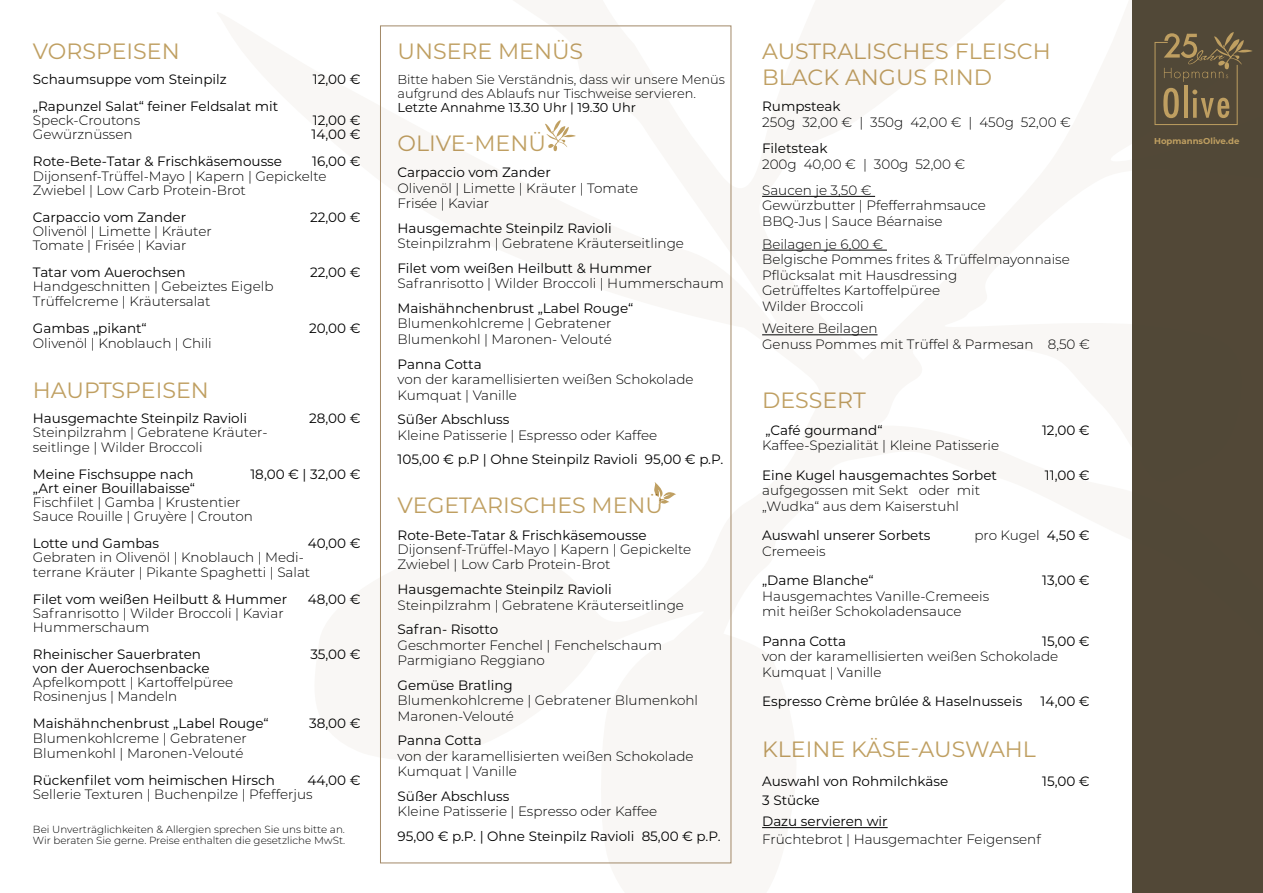
<style>
.page{position:relative;width:1263px;height:893px;background:#fff}
.page>*{position:absolute;margin:0;border:0;box-sizing:border-box;transform-origin:0 0}
.t1{font:22.2px/25.8px "Montserrat";color:#bf9f61}
.t2{font:300 13.5px/15.5px "Montserrat";color:#000}
.t3{font:13.5px/21.8px "Montserrat";color:#000}
.t4{font:300 12.9px/14.2px "Montserrat";color:#000}
.t5{font:12.9px "Montserrat";color:#000}
.t6{font:300 10.35px/11.6px "Montserrat";color:#000}
.t7{font:700 8.55px "Montserrat";color:#bf9f61}
.s1{font-weight:400}
</style>
<div class="page">
<div style="left:1132px;top:0;width:131px;height:893px;background:#524837"></div>
<svg style="left:1154px;top:32px;width:98px;height:93px"></svg>
<hr style="left:762px;top:196px;width:113px;height:1px;background:#000">
<hr style="left:762px;top:250px;width:125px;height:1px;background:#000">
<hr style="left:762px;top:334px;width:115px;height:1px;background:#000">
<hr style="left:762px;top:827px;width:126px;height:1px;background:#000">
<svg style="left:545px;top:120px;width:31px;height:31px"></svg>
<svg style="left:654px;top:482px;width:22px;height:22px"></svg>
<h1 class="t1" style="left:33px;top:37px;width:148px">VORSPEISEN</h1>
<p class="t3" style="left:33px;top:68px;width:195px">Schaumsuppe vom Steinpilz</p>
<p class="t3" style="left:313px;top:68px;width:49px">12,00 €</p>
<p class="t3" style="left:33px;top:95px;width:247px">„Rapunzel Salat“ feiner Feldsalat mit</p>
<p class="t2" style="left:33px;top:112px;width:109px">Speck-Croutons</p>
<p class="t3" style="left:313px;top:109px;width:49px">12,00 €</p>
<p class="t2" style="left:33px;top:126px;width:101px">Gewürznüssen</p>
<p class="t3" style="left:311px;top:123px;width:51px">14,00 €</p>
<p class="t3" style="left:33px;top:150px;width:251px">Rote-Bete-Tatar &amp; Frischkäsemousse</p>
<p class="t3" style="left:312px;top:150px;width:50px">16,00 €</p>
<p class="t2" style="left:33px;top:168px;width:295px;line-height:14.2px">Dijonsenf-Trüffel-Mayo | Kapern | Gepickelte<br>Zwiebel | Low Carb Protein-Brot</p>
<p class="t3" style="left:33px;top:206px;width:155px">Carpaccio vom Zander</p>
<p class="t3" style="left:310px;top:206px;width:52px">22,00 €</p>
<p class="t2" style="left:33px;top:224px;width:180px;line-height:14.2px">Olivenöl | Limette | Kräuter<br>Tomate | Frisée | Kaviar</p>
<p class="t3" style="left:33px;top:261px;width:154px">Tatar vom Auerochsen</p>
<p class="t3" style="left:310px;top:261px;width:52px">22,00 €</p>
<p class="t2" style="left:33px;top:279px;width:242px;line-height:14.2px">Handgeschnitten | Gebeiztes Eigelb<br>Trüffelcreme | Kräutersalat</p>
<p class="t3" style="left:33px;top:316px;width:115px">Gambas „pikant“</p>
<p class="t3" style="left:309px;top:316px;width:53px">20,00 €</p>
<p class="t2" style="left:33px;top:335px;width:180px">Olivenöl | Knoblauch | Chili</p>
<h1 class="t1" style="left:33px;top:376px;width:177px">HAUPTSPEISEN</h1>
<p class="t3" style="left:33px;top:407px;width:216px">Hausgemachte Steinpilz Ravioli</p>
<p class="t3" style="left:309px;top:407px;width:53px">28,00 €</p>
<p class="t2" style="left:33px;top:425px;width:236px;line-height:14.2px">Steinpilzrahm | Gebratene Kräuter&shy;seitlinge | Wilder Broccoli</p>
<p class="t3" style="left:33px;top:462px;width:162px">Meine Fischsuppe nach</p>
<p class="t3" style="left:250px;top:462px;width:112px">18,00 € | 32,00 €</p>
<p class="t3" style="left:33px;top:477px;width:164px">„Art einer Bouillabaisse“</p>
<p class="t2" style="left:33px;top:495px;width:221px;line-height:14.2px">Fischfilet | Gamba | Krustentier<br>Sauce Rouille | Gruyère | Crouton</p>
<p class="t3" style="left:33px;top:532px;width:128px">Lotte und Gambas</p>
<p class="t3" style="left:308px;top:532px;width:54px">40,00 €</p>
<p class="t2" style="left:33px;top:550px;width:279px;line-height:14.2px">Gebraten in Olivenöl | Knoblauch | Medi&shy;terrane Kräuter | Pikante Spaghetti | Salat</p>
<p class="t3" style="left:33px;top:587px;width:256px">Filet vom weißen Heilbutt &amp; Hummer</p>
<p class="t3" style="left:308px;top:587px;width:54px">48,00 €</p>
<p class="t2" style="left:33px;top:605px;width:252px;line-height:14.2px">Safranrisotto | Wilder Broccoli | Kaviar<br>Hummerschaum</p>
<p class="t3" style="left:33px;top:643px;width:170px">Rheinischer Sauerbraten</p>
<p class="t3" style="left:310px;top:643px;width:52px">35,00 €</p>
<p class="t3" style="left:33px;top:657px;width:178px">von der Auerochsenbacke</p>
<p class="t2" style="left:33px;top:675px;width:202px;line-height:14.2px">Apfelkompott | Kartoffelpüree<br>Rosinenjus | Mandeln</p>
<p class="t3" style="left:33px;top:712px;width:237px">Maishähnchenbrust „Label Rouge“</p>
<p class="t3" style="left:309px;top:712px;width:53px">38,00 €</p>
<p class="t2" style="left:33px;top:730px;width:215px">Blumenkohlcreme | Gebratener<br>Blumenkohl | Maronen-Velouté</p>
<p class="t3" style="left:33px;top:769px;width:243px">Rückenfilet vom heimischen Hirsch</p>
<p class="t3" style="left:307px;top:769px;width:55px">44,00 €</p>
<p class="t2" style="left:33px;top:786px;width:281px">Sellerie Texturen | Buchenpilze | Pfefferjus</p>
<p class="t6" style="left:33px;top:823px;width:314px">Bei Unverträglichkeiten &amp; Allergien sprechen Sie uns bitte an.<br>Wir beraten Sie gerne. Preise enthalten die gesetzliche MwSt.</p>
<h1 class="t1" style="left:398px;top:37px;width:187px">UNSERE MENÜS</h1>
<p class="t4" style="left:398px;top:72px;width:329px">Bitte haben Sie Verständnis, dass wir unsere Menüs aufgrund des Ablaufs nur Tischweise servieren.</p>
<p class="t5" style="left:398px;top:99px;width:240px">Letzte Annahme 13.30 Uhr | 19.30 Uhr</p>
<h1 class="t1" style="left:398px;top:129px;width:150px">OLIVE-MENÜ</h1>
<p class="t3" style="left:398px;top:161px;width:155px">Carpaccio vom Zander</p>
<p class="t2" style="left:398px;top:180px;width:242px">Olivenöl | Limette | Kräuter | Tomate<br>Frisée | Kaviar</p>
<p class="t3" style="left:398px;top:217px;width:216px">Hausgemachte Steinpilz Ravioli</p>
<p class="t2" style="left:398px;top:235px;width:288px">Steinpilzrahm | Gebratene Kräuterseitlinge</p>
<p class="t3" style="left:398px;top:257px;width:256px">Filet vom weißen Heilbutt &amp; Hummer</p>
<p class="t2" style="left:398px;top:275px;width:328px">Safranrisotto | Wilder Broccoli | Hummerschaum</p>
<p class="t3" style="left:398px;top:297px;width:237px">Maishähnchenbrust „Label Rouge“</p>
<p class="t2" style="left:398px;top:315px;width:216px">Blumenkohlcreme | Gebratener<br>Blumenkohl | Maronen- Velouté</p>
<p class="t3" style="left:398px;top:352px;width:86px">Panna Cotta</p>
<p class="t2" style="left:398px;top:371px;width:298px">von der karamellisierten weißen Schokolade<br>Kumquat | Vanille</p>
<p class="t3" style="left:398px;top:408px;width:113px">Süßer Abschluss</p>
<p class="t2" style="left:398px;top:427px;width:261px">Kleine Patisserie | Espresso oder Kaffee</p>
<p class="t3" style="left:398px;top:448px;width:327px">105,00 € p.P | Ohne Steinpilz Ravioli 95,00 € p.P.</p>
<h1 class="t1" style="left:398px;top:492px;width:267px">VEGETARISCHES MENÜ</h1>
<p class="t3" style="left:398px;top:524px;width:251px">Rote-Bete-Tatar &amp; Frischkäsemousse</p>
<p class="t2" style="left:398px;top:541px;width:295px">Dijonsenf-Trüffel-Mayo | Kapern | Gepickelte<br>Zwiebel | Low Carb Protein-Brot</p>
<p class="t3" style="left:398px;top:578px;width:216px">Hausgemachte Steinpilz Ravioli</p>
<p class="t2" style="left:398px;top:597px;width:288px">Steinpilzrahm | Gebratene Kräuterseitlinge</p>
<p class="t3" style="left:398px;top:618px;width:102px">Safran- Risotto</p>
<p class="t2" style="left:398px;top:637px;width:266px">Geschmorter Fenchel | Fenchelschaum<br>Parmigiano Reggiano</p>
<p class="t3" style="left:398px;top:674px;width:117px">Gemüse Bratling</p>
<p class="t2" style="left:398px;top:692px;width:302px">Blumenkohlcreme | Gebratener Blumenkohl<br>Maronen-Velouté</p>
<p class="t3" style="left:398px;top:729px;width:86px">Panna Cotta</p>
<p class="t2" style="left:398px;top:748px;width:298px">von der karamellisierten weißen Schokolade<br>Kumquat | Vanille</p>
<p class="t3" style="left:398px;top:785px;width:113px">Süßer Abschluss</p>
<p class="t2" style="left:398px;top:803px;width:261px">Kleine Patisserie | Espresso oder Kaffee</p>
<p class="t3" style="left:398px;top:825px;width:325px">95,00 € p.P. | Ohne Steinpilz Ravioli 85,00 € p.P.</p>
<h1 class="t1" style="left:762px;top:37px;width:290px">AUSTRALISCHES FLEISCH<br>BLACK ANGUS RIND</h1>
<p class="t3" style="left:762px;top:95px;width:80px">Rumpsteak</p>
<p class="t2" style="left:762px;top:114px;width:310px">250g 32,00 € | 350g 42,00 € | 450g 52,00 €</p>
<p class="t3" style="left:762px;top:137px;width:67px">Filetsteak</p>
<p class="t2" style="left:762px;top:150px;width:205px;line-height:26.4px">200g 40,00 € | 300g 52,00 €<br>Saucen je 3,50 €</p>
<p class="t2" style="left:762px;top:198px;width:225px">Gewürzbutter | Pfefferrahmsauce<br>BBQ-Jus | Sauce Béarnaise</p>
<p class="t2" style="left:762px;top:236px;width:309px">Beilagen je 6,00 €<br>Belgische Pommes frites &amp; Trüffelmayonnaise<br>Pflücksalat mit Hausdressing<br>Getrüffeltes Kartoffelpüree<br>Wilder Broccoli</p>
<p class="t2" style="left:762px;top:321px;width:329px">Weitere Beilagen<br>Genuss Pommes mit Trüffel &amp; Parmesan 8,50 €</p>
<h1 class="t1" style="left:762px;top:387px;width:105px">DESSERT</h1>
<p class="t3" style="left:766px;top:419px;width:118px">„Café gourmand“</p>
<p class="t3" style="left:1042px;top:419px;width:49px">12,00 €</p>
<p class="t2" style="left:762px;top:437px;width:239px">Kaffee-Spezialität | Kleine Patisserie</p>
<p class="t3" style="left:762px;top:464px;width:236px">Eine Kugel hausgemachtes Sorbet</p>
<p class="t3" style="left:1045px;top:464px;width:46px">11,00 €</p>
<p class="t2" style="left:762px;top:482px;width:220px">aufgegossen mit Sekt oder mit „Wudka“ aus dem Kaiserstuhl</p>
<p class="t3" style="left:762px;top:524px;width:170px">Auswahl unserer Sorbets</p>
<p class="t2" style="left:974px;top:527px;width:117px">pro Kugel <span class="s1">4,50 €</span></p>
<p class="t2" style="left:762px;top:543px;width:65px">Cremeeis</p>
<p class="t3" style="left:762px;top:569px;width:113px">„Dame Blanche“</p>
<p class="t3" style="left:1042px;top:569px;width:49px">13,00 €</p>
<p class="t2" style="left:762px;top:588px;width:229px">Hausgemachtes Vanille-Cremeeis mit heißer Schokoladensauce</p>
<p class="t3" style="left:762px;top:630px;width:86px">Panna Cotta</p>
<p class="t3" style="left:1042px;top:630px;width:49px">15,00 €</p>
<p class="t2" style="left:762px;top:648px;width:298px">von der karamellisierten weißen Schokolade<br>Kumquat | Vanille</p>
<p class="t3" style="left:762px;top:690px;width:262px">Espresso Crème brûlée &amp; Haselnusseis</p>
<p class="t3" style="left:1041px;top:690px;width:51px">14,00 €</p>
<h1 class="t1" style="left:762px;top:736px;width:275px">KLEINE KÄSE-AUSWAHL</h1>
<p class="t3" style="left:762px;top:770px;width:188px">Auswahl von Rohmilchkäse</p>
<p class="t3" style="left:1042px;top:770px;width:49px">15,00 €</p>
<p class="t3" style="left:762px;top:788px;width:127px">3 Stücke<br>Dazu servieren wir</p>
<p class="t2" style="left:762px;top:831px;width:280px">Früchtebrot | Hausgemachter Feigensenf</p>
<p class="t7" style="left:1154px;top:135px;width:87px">HopmannsOlive.de</p>
</div>
